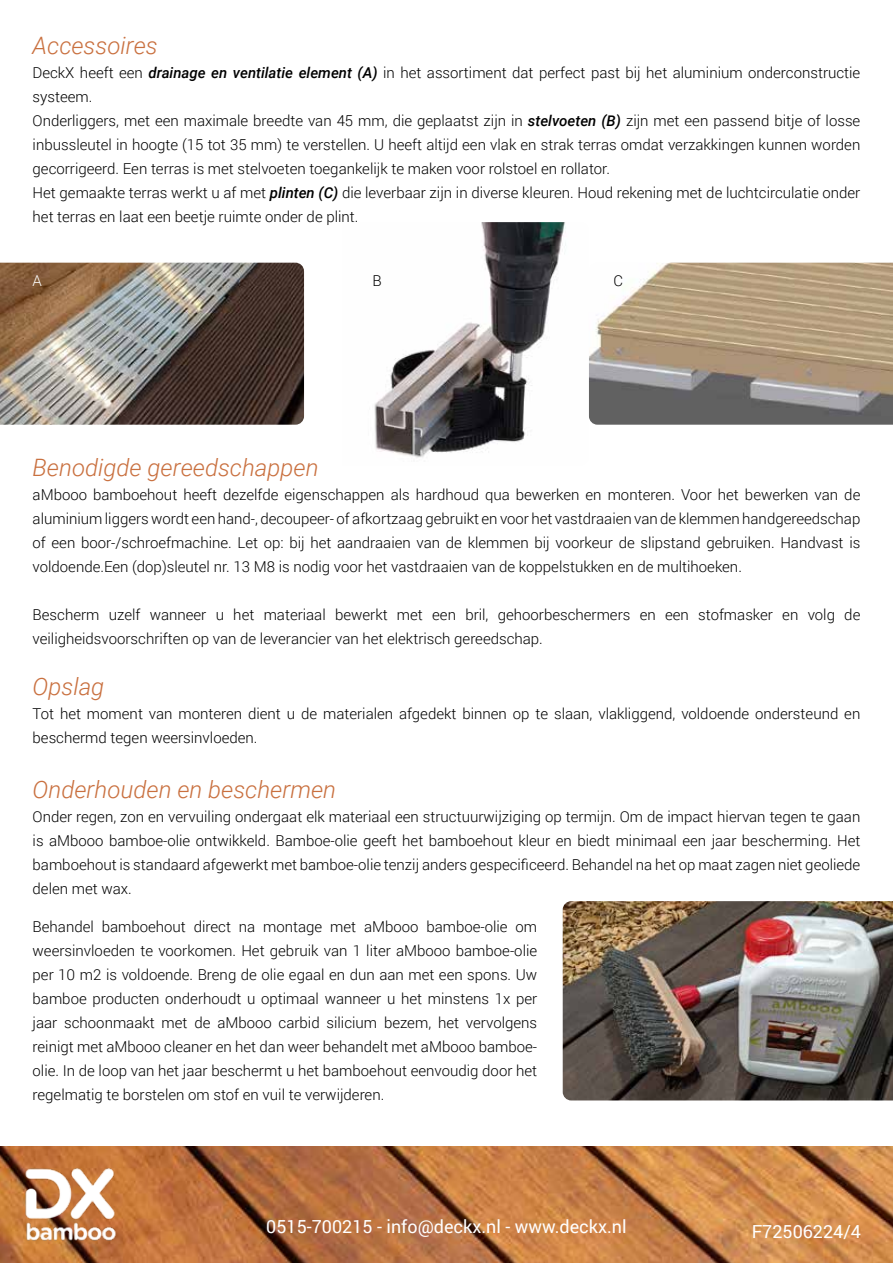
<style>
.page{position:relative;width:893px;height:1263px;background:#fff}
.page>*{position:absolute;margin:0;border:0;box-sizing:border-box;transform-origin:0 0}
.t1{font:italic 300 24px "Roboto";color:#c9703f}
.t2{font:18px "Roboto";color:#fff}
.t3{font:300 15px/24px "Roboto";color:#000;text-align:justify}
.t4{font:300 15px "Roboto";color:#fff}
.s1{font-weight:500;font-style:italic}
</style>
<div class="page">
<img style="left:0;top:1146px;width:893px;height:117px">
<img style="left:0;top:263px;width:304px;height:162px">
<img style="left:374px;top:222px;width:192px;height:236px">
<img style="left:563px;top:901px;width:330px;height:199px">
<img style="left:589px;top:263px;width:304px;height:162px">
<img style="left:11px;top:1162px;width:137px;height:85px">
<h1 class="t1" style="left:33px;top:29px;width:127px">Accessoires</h1>
<p class="t3" style="left:33px;top:60px;width:829px;text-align:left">DeckX heeft een <span class="s1">drainage en ventilatie element (A)</span> in het assortiment dat perfect past bij het aluminium onderconstructie systeem.<br>Onderliggers, met een maximale breedte van 45 mm, die geplaatst zijn in <span class="s1">stelvoeten (B)</span> zijn met een passend bitje of losse inbussleutel in hoogte (15 tot 35 mm) te verstellen. U heeft altijd een vlak en strak terras omdat verzakkingen kunnen worden gecorrigeerd. Een terras is met stelvoeten toegankelijk te maken voor rolstoel en rollator.<br>Het gemaakte terras werkt u af met <span class="s1">plinten (C)</span> die leverbaar zijn in diverse kleuren. Houd rekening met de luchtcirculatie onder het terras en laat een beetje ruimte onder de plint.</p>
<p class="t4" style="left:33px;top:270px;width:11px">A</p>
<p class="t3" style="left:372px;top:268px;width:11px">B</p>
<p class="t3" style="left:613px;top:268px;width:11px">C</p>
<h1 class="t1" style="left:33px;top:451px;width:287px">Benodigde gereedschappen</h1>
<p class="t3" style="left:33px;top:482px;width:829px">aMbooo bamboehout heeft dezelfde eigenschappen als hardhoud qua bewerken en monteren. Voor het bewerken van de aluminium liggers wordt een hand-, decoupeer- of afkortzaag gebruikt en voor het vastdraaien van de klemmen handgereedschap of een boor-/schroefmachine. Let op: bij het aandraaien van de klemmen bij voorkeur de slipstand gebruiken. Handvast is voldoende.Een (dop)sleutel nr. 13 M8 is nodig voor het vastdraaien van de koppelstukken en de multihoeken.</p>
<p class="t3" style="left:33px;top:602px;width:829px">Bescherm uzelf wanneer u het materiaal bewerkt met een bril, gehoorbeschermers en een stofmasker en volg de veiligheidsvoorschriften op van de leverancier van het elektrisch gereedschap.</p>
<h1 class="t1" style="left:33px;top:669px;width:73px">Opslag</h1>
<p class="t3" style="left:33px;top:701px;width:829px">Tot het moment van monteren dient u de materialen afgedekt binnen op te slaan, vlakliggend, voldoende ondersteund en beschermd tegen weersinvloeden.</p>
<h1 class="t1" style="left:33px;top:772px;width:305px">Onderhouden en beschermen</h1>
<p class="t3" style="left:33px;top:804px;width:829px">Onder regen, zon en vervuiling ondergaat elk materiaal een structuurwijziging op termijn. Om de impact hiervan tegen te gaan is aMbooo bamboe-olie ontwikkeld. Bamboe-olie geeft het bamboehout kleur en biedt minimaal een jaar bescherming. Het bamboehout is standaard afgewerkt met bamboe-olie tenzij anders gespecificeerd. Behandel na het op maat zagen niet geoliede delen met wax.</p>
<p class="t3" style="left:33px;top:915px;width:506px">Behandel bamboehout direct na montage met aMbooo bamboe-olie om weersinvloeden te voorkomen. Het gebruik van 1 liter aMbooo bamboe-olie per 10 m2 is voldoende. Breng de olie egaal en dun aan met een spons. Uw bamboe producten onderhoudt u optimaal wanneer u het minstens 1x per jaar schoonmaakt met de aMbooo carbid silicium bezem, het vervolgens reinigt met aMbooo cleaner en het dan weer behandelt met aMbooo bamboe&shy;olie. In de loop van het jaar beschermt u het bamboehout eenvoudig door het regelmatig te borstelen om stof en vuil te verwijderen.</p>
<p class="t2" style="left:266px;top:1214px;width:362px">0515-700215 - info@deckx.nl - www.deckx.nl</p>
<p class="t2" style="left:752px;top:1219px;width:111px">F72506224/4</p>
</div>
